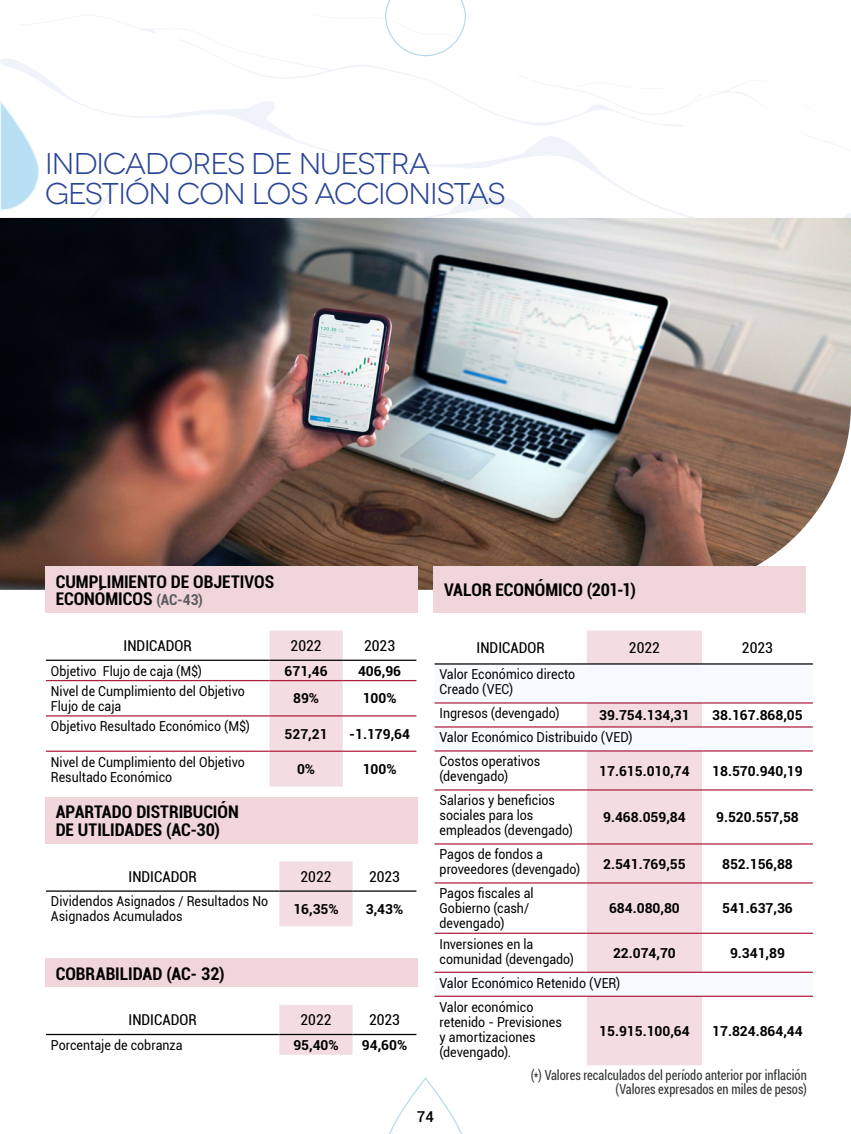
<style>
.page{position:relative;width:851px;height:1134px;background:#fff}
.page>*{position:absolute;margin:0;border:0;box-sizing:border-box;transform-origin:0 0}
.t1{font:30px "Novecentowide";letter-spacing:-.035em;color:#294596}
.H3_textos_cuadros_centrado{font:700 condensed 17.5px "Roboto";color:#000}
.Indicador_años{font:condensed 15px "Roboto";color:#000}
.t2{font:500 15px "Roboto";color:#000}
.descripcion_tablas{font:13.75px/15px "Roboto";letter-spacing:.005em;color:#000;scale:.9 1}
.numeros_tablas{font:700 13.75px "Roboto";color:#000}
.Parrafo_justificado_izq{font:condensed 13.75px/13.8px "Roboto";color:#323435;text-align:right;scale:.9 1}
.s1{font-size:15px;color:#5b5b5f}
</style>
<div class="page">
<svg style="left:389px;top:1078px;width:73px;height:56px"></svg>
<svg style="left:0;top:58px;width:850px;height:160px"></svg>
<svg style="left:385px;top:0;width:81px;height:57px"></svg>
<svg style="left:506px;top:61px;width:264px;height:54px"></svg>
<svg style="left:776px;top:100px;width:74px;height:51px"></svg>
<img style="left:0;top:218px;width:850px;height:372px">
<div style="left:45px;top:567px;width:372px;height:46px;background:#f0d5db"></div>
<svg style="left:46px;top:659px;width:370px;height:92px"></svg>
<div style="left:269px;top:631px;width:74px;height:155px;background:#f3dde2"></div>
<hr style="left:46px;top:660px;width:223px;height:1px;background:#000">
<hr style="left:269px;top:660px;width:74px;height:1px;background:#000">
<hr style="left:343px;top:660px;width:73px;height:1px;background:#000">
<hr style="left:46px;top:680px;width:223px;height:1px;background:#ae1f3f">
<hr style="left:269px;top:680px;width:74px;height:1px;background:#ae1f3f">
<hr style="left:343px;top:680px;width:73px;height:1px;background:#ae1f3f">
<hr style="left:46px;top:715px;width:223px;height:1px;background:#ae1f3f">
<hr style="left:269px;top:715px;width:74px;height:1px;background:#ae1f3f">
<hr style="left:343px;top:715px;width:73px;height:1px;background:#ae1f3f">
<hr style="left:46px;top:751px;width:223px;height:1px;background:#ae1f3f">
<hr style="left:269px;top:751px;width:74px;height:1px;background:#ae1f3f">
<hr style="left:343px;top:751px;width:73px;height:1px;background:#ae1f3f">
<div style="left:45px;top:798px;width:372px;height:46px;background:#f0d5db"></div>
<div style="left:279px;top:861px;width:74px;height:65px;background:#f3dde2"></div>
<hr style="left:46px;top:890px;width:233px;height:2px;background:#000">
<hr style="left:279px;top:890px;width:73px;height:2px;background:#000">
<hr style="left:352px;top:890px;width:64px;height:2px;background:#000">
<div style="left:45px;top:959px;width:372px;height:28px;background:#f0d5db"></div>
<svg style="left:46px;top:1005px;width:370px;height:50px"></svg>
<hr style="left:46px;top:1034px;width:233px;height:1px;background:#000">
<hr style="left:279px;top:1034px;width:73px;height:1px;background:#000">
<hr style="left:352px;top:1034px;width:64px;height:1px;background:#000">
<div style="left:433px;top:567px;width:372px;height:46px;background:#f0d5db"></div>
<div style="left:587px;top:631px;width:115px;height:434px;background:#f3dde2"></div>
<svg style="left:434px;top:704px;width:378px;height:292px"></svg>
<div style="left:586px;top:664px;width:116px;height:39px;background:#f4faff"></div>
<hr style="left:434px;top:663px;width:152px;height:2px;background:#000">
<hr style="left:586px;top:663px;width:116px;height:2px;background:#000">
<hr style="left:702px;top:663px;width:110px;height:2px;background:#000">
<hr style="left:434px;top:702px;width:152px;height:2px;background:#ae1f3f">
<hr style="left:586px;top:702px;width:116px;height:2px;background:#ae1f3f">
<hr style="left:702px;top:702px;width:110px;height:2px;background:#ae1f3f">
<hr style="left:434px;top:726px;width:152px;height:2px;background:#ae1f3f">
<hr style="left:586px;top:726px;width:116px;height:2px;background:#ae1f3f">
<hr style="left:702px;top:726px;width:110px;height:2px;background:#ae1f3f">
<hr style="left:434px;top:750px;width:152px;height:1px;background:#ae1f3f">
<hr style="left:586px;top:750px;width:116px;height:1px;background:#ae1f3f">
<hr style="left:702px;top:750px;width:110px;height:1px;background:#ae1f3f">
<hr style="left:434px;top:789px;width:152px;height:1px;background:#ae1f3f">
<hr style="left:586px;top:789px;width:116px;height:1px;background:#ae1f3f">
<hr style="left:702px;top:789px;width:110px;height:1px;background:#ae1f3f">
<hr style="left:434px;top:843px;width:152px;height:1px;background:#ae1f3f">
<hr style="left:586px;top:843px;width:116px;height:1px;background:#ae1f3f">
<hr style="left:702px;top:843px;width:110px;height:1px;background:#ae1f3f">
<hr style="left:434px;top:882px;width:152px;height:1px;background:#ae1f3f">
<hr style="left:586px;top:882px;width:116px;height:1px;background:#ae1f3f">
<hr style="left:702px;top:882px;width:110px;height:1px;background:#ae1f3f">
<hr style="left:434px;top:933px;width:152px;height:1px;background:#ae1f3f">
<hr style="left:586px;top:933px;width:116px;height:1px;background:#ae1f3f">
<hr style="left:702px;top:933px;width:110px;height:1px;background:#ae1f3f">
<hr style="left:434px;top:972px;width:152px;height:1px;background:#ae1f3f">
<hr style="left:586px;top:972px;width:116px;height:1px;background:#ae1f3f">
<hr style="left:702px;top:972px;width:110px;height:1px;background:#ae1f3f">
<hr style="left:434px;top:996px;width:152px;height:1px;background:#ae1f3f">
<hr style="left:586px;top:996px;width:116px;height:1px;background:#ae1f3f">
<hr style="left:702px;top:996px;width:110px;height:1px;background:#ae1f3f">
<svg style="left:0;top:101px;width:117px;height:181px"></svg>
<p class="t1" style="left:45px;top:147px;width:387px">INDICADORES DE NUESTRA</p>
<p class="t1" style="left:45px;top:177px;width:462px">GESTIÓN CON LOS ACCIONISTAS</p>
<p class="H3_textos_cuadros_centrado" style="left:56px;top:569px;width:220px">CUMPLIMIENTO DE OBJETIVOS</p>
<p class="H3_textos_cuadros_centrado" style="left:56px;top:587px;width:149px">ECONÓMICOS <span class="s1">(AC-43)</span></p>
<p class="Indicador_años" style="left:124px;top:635px;width:70px">INDICADOR</p>
<p class="Indicador_años" style="left:290px;top:635px;width:32px">2022</p>
<p class="Indicador_años" style="left:364px;top:635px;width:32px">2023</p>
<p class="descripcion_tablas" style="left:51px;top:663px;width:169px">Objetivo Flujo de caja (M$)</p>
<p class="numeros_tablas" style="left:284px;top:661px;width:45px">671,46</p>
<p class="numeros_tablas" style="left:358px;top:661px;width:45px">406,96</p>
<p class="descripcion_tablas" style="left:51px;top:683px;width:217px">Nivel de Cumplimiento del Objetivo<br>Flujo de caja</p>
<p class="numeros_tablas" style="left:293px;top:689px;width:27px">89%</p>
<p class="numeros_tablas" style="left:362px;top:689px;width:35px">100%</p>
<p class="descripcion_tablas" style="left:51px;top:718px;width:223px">Objetivo Resultado Económico (M$)</p>
<p class="numeros_tablas" style="left:284px;top:724px;width:45px">527,21</p>
<p class="numeros_tablas" style="left:349px;top:724px;width:62px">-1.179,64</p>
<p class="descripcion_tablas" style="left:51px;top:754px;width:217px">Nivel de Cumplimiento del Objetivo<br>Resultado Económico</p>
<p class="numeros_tablas" style="left:297px;top:759px;width:20px">0%</p>
<p class="numeros_tablas" style="left:362px;top:759px;width:35px">100%</p>
<p class="H3_textos_cuadros_centrado" style="left:56px;top:800px;width:184px">APARTADO DISTRIBUCIÓN</p>
<p class="H3_textos_cuadros_centrado" style="left:56px;top:817px;width:166px">DE UTILIDADES (AC-30)</p>
<p class="Indicador_años" style="left:129px;top:866px;width:70px">INDICADOR</p>
<p class="Indicador_años" style="left:300px;top:866px;width:32px">2022</p>
<p class="Indicador_años" style="left:369px;top:866px;width:32px">2023</p>
<p class="descripcion_tablas" style="left:51px;top:893px;width:243px">Dividendos Asignados / Resultados No<br>Asignados Acumulados</p>
<p class="numeros_tablas" style="left:293px;top:899px;width:47px">16,35%</p>
<p class="numeros_tablas" style="left:366px;top:899px;width:39px">3,43%</p>
<p class="H3_textos_cuadros_centrado" style="left:56px;top:961px;width:170px">COBRABILIDAD (AC- 32)</p>
<p class="Indicador_años" style="left:129px;top:1009px;width:70px">INDICADOR</p>
<p class="Indicador_años" style="left:300px;top:1009px;width:32px">2022</p>
<p class="Indicador_años" style="left:369px;top:1009px;width:32px">2023</p>
<p class="descripcion_tablas" style="left:51px;top:1037px;width:148px">Porcentaje de cobranza</p>
<p class="numeros_tablas" style="left:293px;top:1035px;width:47px">95,40%</p>
<p class="numeros_tablas" style="left:362px;top:1035px;width:47px">94,60%</p>
<p class="H3_textos_cuadros_centrado" style="left:444px;top:578px;width:193px">VALOR ECONÓMICO (201-1)</p>
<p class="Indicador_años" style="left:476px;top:637px;width:70px">INDICADOR</p>
<p class="Indicador_años" style="left:629px;top:637px;width:32px">2022</p>
<p class="Indicador_años" style="left:741px;top:637px;width:32px">2023</p>
<p class="descripcion_tablas" style="left:439px;top:666px;width:152px">Valor Económico directo<br>Creado (VEC)</p>
<p class="descripcion_tablas" style="left:439px;top:705px;width:135px">Ingresos (devengado)</p>
<p class="numeros_tablas" style="left:599px;top:705px;width:92px">39.754.134,31</p>
<p class="numeros_tablas" style="left:712px;top:705px;width:92px">38.167.868,05</p>
<p class="descripcion_tablas" style="left:439px;top:729px;width:216px">Valor Económico Distribuido (VED)</p>
<p class="descripcion_tablas" style="left:439px;top:753px;width:114px">Costos operativos (devengado)</p>
<p class="numeros_tablas" style="left:599px;top:761px;width:92px">17.615.010,74</p>
<p class="numeros_tablas" style="left:712px;top:761px;width:92px">18.570.940,19</p>
<p class="descripcion_tablas" style="left:439px;top:792px;width:150px">Salarios y beneficios sociales para los empleados (devengado)</p>
<p class="numeros_tablas" style="left:603px;top:807px;width:84px">9.468.059,84</p>
<p class="numeros_tablas" style="left:716px;top:807px;width:84px">9.520.557,58</p>
<p class="descripcion_tablas" style="left:439px;top:846px;width:158px">Pagos de fondos a proveedores (devengado)</p>
<p class="numeros_tablas" style="left:603px;top:854px;width:84px">2.541.769,55</p>
<p class="numeros_tablas" style="left:722px;top:854px;width:72px">852.156,88</p>
<p class="descripcion_tablas" style="left:439px;top:885px;width:106px">Pagos fiscales al<br>Gobierno (cash/ devengado)</p>
<p class="numeros_tablas" style="left:609px;top:899px;width:72px">684.080,80</p>
<p class="numeros_tablas" style="left:722px;top:899px;width:72px">541.637,36</p>
<p class="descripcion_tablas" style="left:439px;top:936px;width:151px">Inversiones en la comunidad (devengado)</p>
<p class="numeros_tablas" style="left:613px;top:943px;width:64px">22.074,70</p>
<p class="numeros_tablas" style="left:729px;top:943px;width:56px">9.341,89</p>
<p class="descripcion_tablas" style="left:439px;top:975px;width:202px">Valor Económico Retenido (VER)</p>
<p class="descripcion_tablas" style="left:439px;top:999px;width:137px">Valor económico retenido - Previsiones y amortizaciones (devengado).</p>
<p class="numeros_tablas" style="left:599px;top:1021px;width:92px">15.915.100,64</p>
<p class="numeros_tablas" style="left:712px;top:1021px;width:92px">17.824.864,44</p>
<p class="Parrafo_justificado_izq" style="left:530px;top:1068px;width:308px">(*) Valores recalculados del período anterior por inflación (Valores expresados en miles de pesos)</p>
<p class="t2" style="left:417px;top:1105px;width:19px">74</p>
</div>
